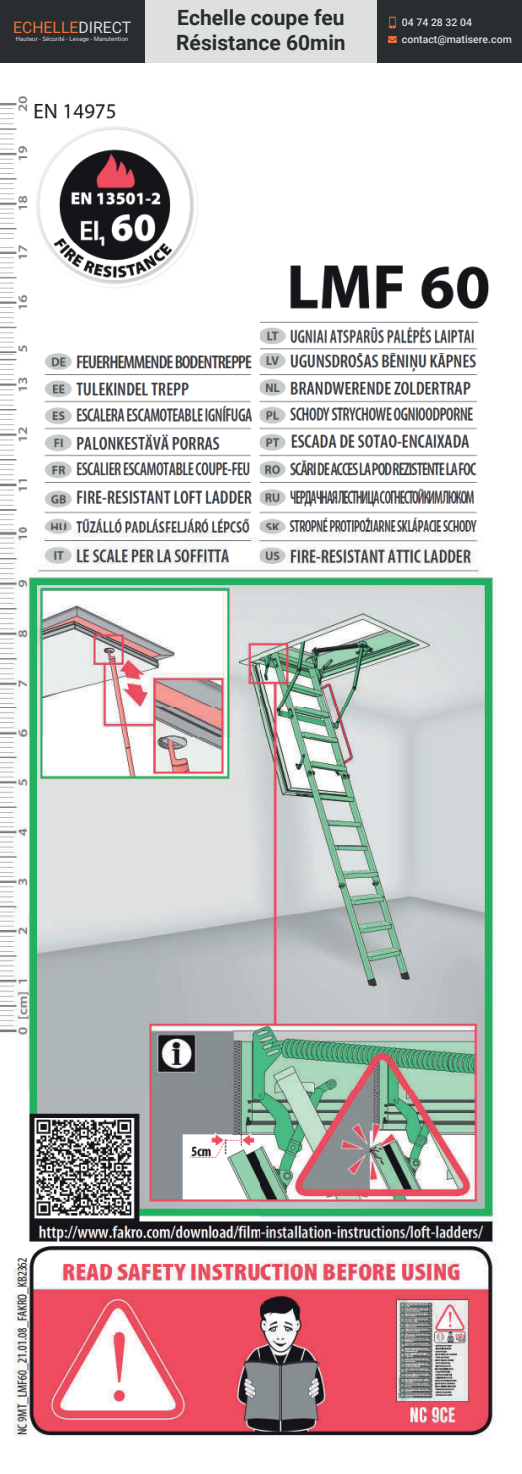
<style>
.page{position:relative;width:522px;height:1474px;background:#fff}
.page>*{position:absolute;margin:0;border:0;box-sizing:border-box;transform-origin:0 0}
.t1{font:700 21px/25.2px "Roboto";color:#292d2f}
.t2{font:15.75px "Roboto";color:#f37239}
.t3{font:500 10.5px/17.2px "Roboto";color:#dedfdf}
.t4{font:6.12px "Roboto";color:#dedfdf}
.s1{color:#dedfdf}
</style>
<div class="page">
<img style="left:0;top:96px;width:198px;height:258px">
<img style="left:0;top:354px;width:260px;height:1083px">
<img style="left:260px;top:265px;width:237px;height:1172px">
<div style="left:144px;top:0;width:233px;height:62px;background:#dedfdf"></div>
<div style="left:0;top:0;width:144px;height:62px;background:#292d2f"></div>
<div style="left:377px;top:0;width:145px;height:62px;background:#292d2f"></div>
<svg style="left:389px;top:17px;width:6px;height:11px"></svg>
<svg style="left:388px;top:36px;width:8px;height:7px"></svg>
<h2 class="t2" style="left:13px;top:17px;width:120px">ECHELLE<span class="s1">DIRECT</span></h2>
<p class="t4" style="left:16px;top:34px;width:114px">Hauteur - Sécurité - Levage - Manutention</p>
<h1 class="t1" style="left:176px;top:4px;width:171px">Echelle coupe feu<br>Résistance 60min</h1>
<h3 class="t3" style="left:401px;top:13px;width:111px">04 74 28 32 04 contact@matisere.com</h3>
</div>
